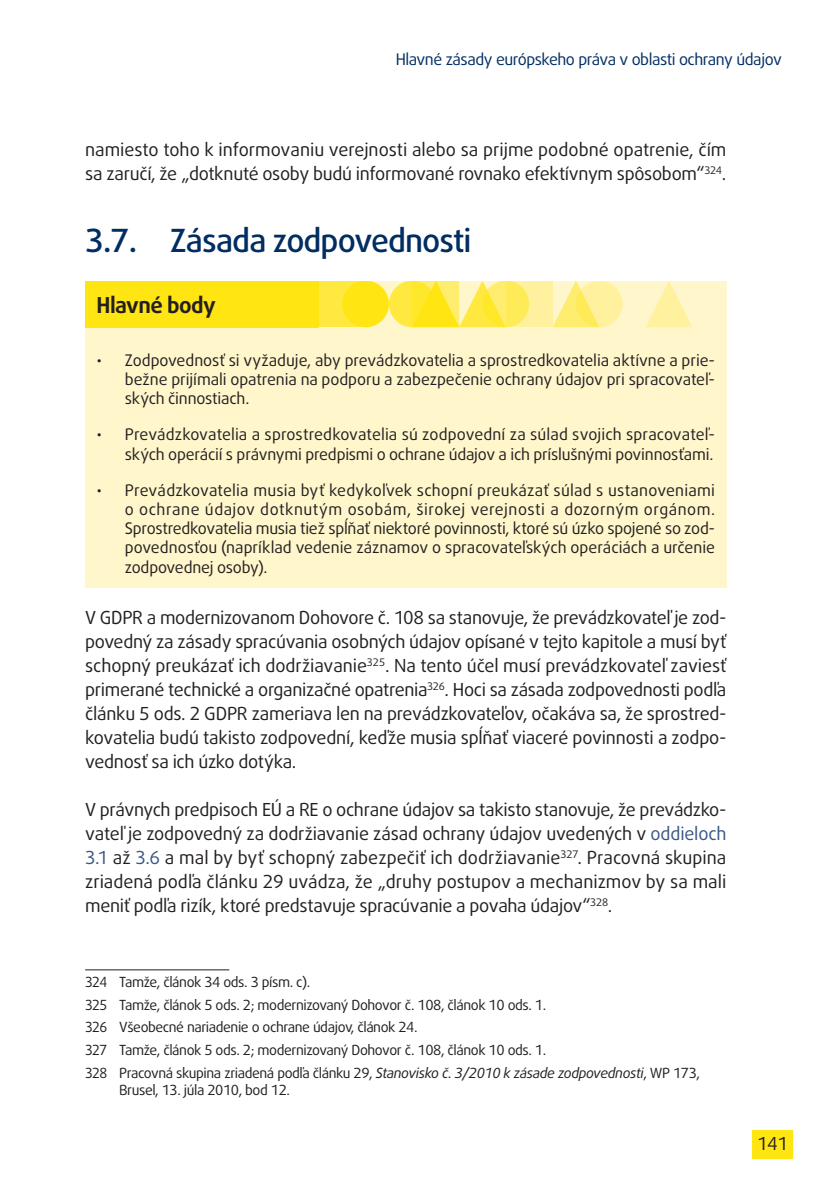
<style>
.page{position:relative;width:840px;height:1191px;background:#fff}
.page>*{position:absolute;margin:0;border:0;box-sizing:border-box;transform-origin:0 0}
.t1{font:500 32px "Daxline Pro";letter-spacing:-.03em;color:#002d62}
.keypoints_title_SW{font:700 22px "Daxline Pro";letter-spacing:-.025em;color:#231f20}
.body{font:18px/24px "Daxline Pro";letter-spacing:-.015em;color:#231f20;text-align:justify}
.t2{font:16px/19.2px "Daxline Pro";letter-spacing:-.01em;color:#231f20;text-align:justify}
.t3{font:16px "Daxline Pro";letter-spacing:-.03em;color:#002d62}
.footnote{font:14px/17px "Daxline Pro";letter-spacing:-.03em;color:#231f20;scale:.95 1}
.s1{color:#3a5686}
.s2{font-style:italic}
</style>
<div class="page">
<div style="left:85px;top:281px;width:641px;height:80px;background:#fff6cc"></div>
<div style="left:389px;top:281px;width:46px;height:46px;background:#ffe940;border-radius:50%"></div>
<div style="left:318px;top:281px;width:47px;height:46px;background:#ffe940"></div>
<div style="left:85px;top:281px;width:233px;height:46px;background:#ffe512"></div>
<svg style="left:552px;top:281px;width:42px;height:46px"></svg>
<svg style="left:646px;top:281px;width:46px;height:46px"></svg>
<div style="left:342px;top:281px;width:47px;height:46px;background:#ffe512;border-radius:50%"></div>
<svg style="left:459px;top:281px;width:42px;height:46px"></svg>
<svg style="left:482px;top:281px;width:47px;height:46px"></svg>
<svg style="left:575px;top:281px;width:47px;height:46px;background:#ffef8d"></svg>
<svg style="left:412px;top:281px;width:47px;height:46px;background:#ffe730"></svg>
<svg style="left:506px;top:281px;width:46px;height:46px;background:#ffee81"></svg>
<div style="left:752px;top:1130px;width:40px;height:29px;background:#ffe512"></div>
<div style="left:85px;top:336px;width:641px;height:83px;background:#fff6cc"></div>
<div style="left:85px;top:411px;width:641px;height:63px;background:#fff6cc"></div>
<div style="left:85px;top:466px;width:641px;height:121px;background:#fff6cc"></div>
<hr style="left:85px;top:969px;width:144px;height:1px;background:#231f20">
<p class="t3" style="left:395px;top:49px;width:387px">Hlavné zásady európskeho práva v oblasti ochrany údajov</p>
<p class="body" style="left:85px;top:138px;width:642px">namiesto toho k informovaniu verejnosti alebo sa prijme podobné opatrenie, čím sa zaručí, že „dotknuté osoby budú informované rovnako efektívnym spôsobom“<sup>324</sup>.</p>
<p class="t1" style="left:85px;top:219px;width:387px">3.7. Zásada zodpovednosti</p>
<p class="keypoints_title_SW" style="left:96px;top:290px;width:121px">Hlavné body</p>
<p class="t2" style="left:125px;top:350px;width:591px;text-indent:-28px">• Zodpovednosť si vyžaduje, aby prevádzkovatelia a sprostredkovatelia aktívne a prie&shy;bežne prijímali opatrenia na podporu a zabezpečenie ochrany údajov pri spracovateľ&shy;ských činnostiach.</p>
<p class="t2" style="left:96px;top:425px;width:619px;text-align:right">• Prevádzkovatelia a sprostredkovatelia sú zodpovední za súlad svojich spracovateľ&shy;ských operácií s právnymi predpismi o ochrane údajov a ich príslušnými povinnosťami.</p>
<p class="t2" style="left:125px;top:480px;width:591px;text-indent:-28px">• Prevádzkovatelia musia byť kedykoľvek schopní preukázať súlad s ustanoveniami o ochrane údajov dotknutým osobám, širokej verejnosti a dozorným orgánom.<br>Sprostredkovatelia musia tiež spĺňať niektoré povinnosti, ktoré sú úzko spojené so zod&shy;povednosťou (napríklad vedenie záznamov o spracovateľských operáciách a určenie zodpovednej osoby).</p>
<p class="body" style="left:85px;top:606px;width:642px">V GDPR a modernizovanom Dohovore č. 108 sa stanovuje, že prevádzkovateľ je zod&shy;povedný za zásady spracúvania osobných údajov opísané v tejto kapitole a musí byť schopný preukázať ich dodržiavanie<sup>325</sup>. Na tento účel musí prevádzkovateľ zaviesť primerané technické a organizačné opatrenia<sup>326</sup>. Hoci sa zásada zodpovednosti podľa článku 5 ods. 2 GDPR zameriava len na prevádzkovateľov, očakáva sa, že sprostred&shy;kovatelia budú takisto zodpovední, keďže musia spĺňať viaceré povinnosti a zodpo&shy;vednosť sa ich úzko dotýka.</p>
<p class="body" style="left:85px;top:798px;width:642px">V právnych predpisoch EÚ a RE o ochrane údajov sa takisto stanovuje, že prevádzko&shy;vateľ je zodpovedný za dodržiavanie zásad ochrany údajov uvedených v <span class="s1">oddieloch 3.1</span> až <span class="s1">3.6</span> a mal by byť schopný zabezpečiť ich dodržiavanie<sup>327</sup>. Pracovná skupina zriadená podľa článku 29 uvádza, že „druhy postupov a mechanizmov by sa mali meniť podľa rizík, ktoré predstavuje spracúvanie a povaha údajov“<sup>328</sup>.</p>
<p class="footnote" style="left:85px;top:973px;width:238px">324 Tamže, článok 34 ods. 3 písm. c).</p>
<p class="footnote" style="left:85px;top:996px;width:486px">325 Tamže, článok 5 ods. 2; modernizovaný Dohovor č. 108, článok 10 ods. 1.</p>
<p class="footnote" style="left:85px;top:1018px;width:351px">326 Všeobecné nariadenie o ochrane údajov, článok 24.</p>
<p class="footnote" style="left:85px;top:1041px;width:486px">327 Tamže, článok 5 ods. 2; modernizovaný Dohovor č. 108, článok 10 ods. 1.</p>
<p class="footnote" style="left:119px;top:1064px;width:612px;text-indent:-34px">328 Pracovná skupina zriadená podľa článku 29, <span class="s2">Stanovisko č. 3/2010 k zásade zodpovednosti</span>, WP 173,<br>Brusel, 13. júla 2010, bod 12.</p>
<p class="body" style="left:756px;top:1131px;width:32px">141</p>
</div>
